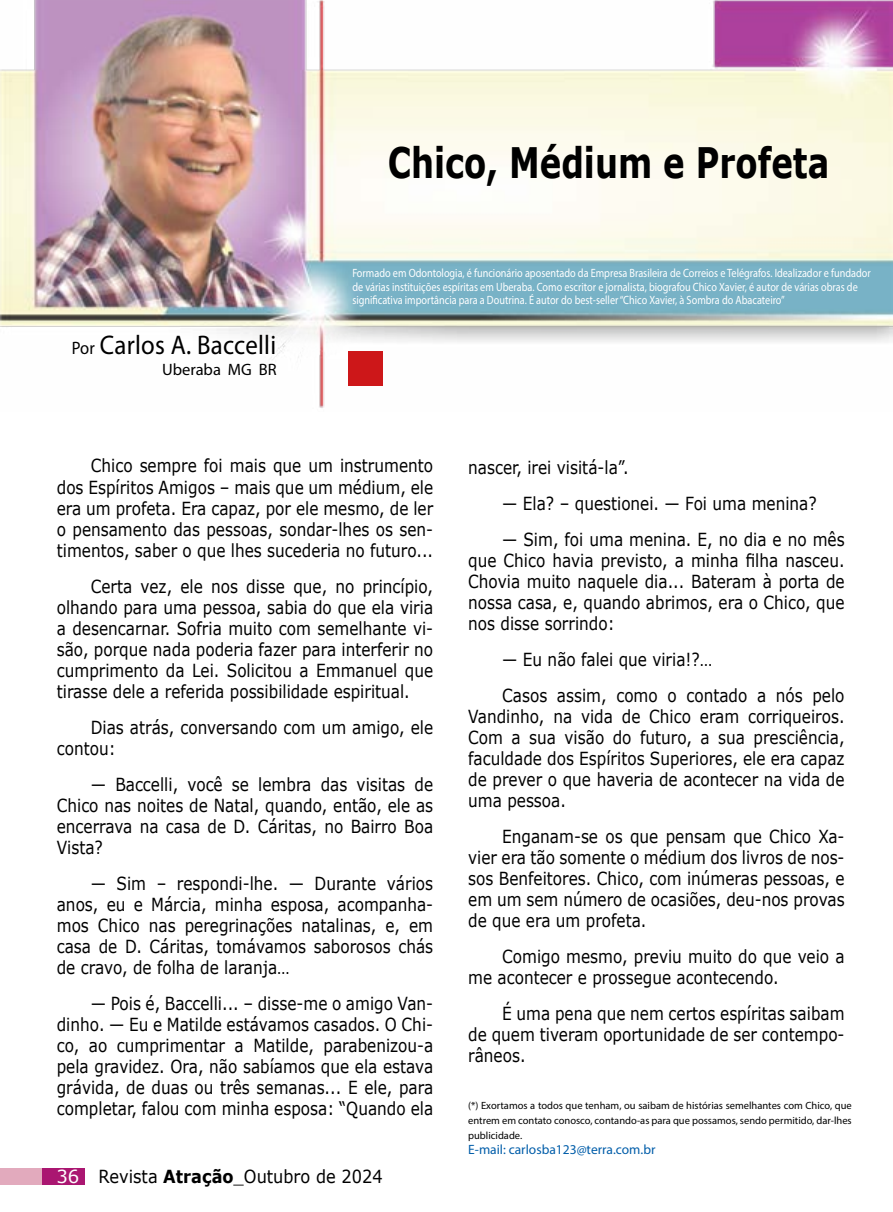
<style>
.page{position:relative;width:893px;height:1212px;background:#fff}
.page>*{position:absolute;margin:0;border:0;box-sizing:border-box;transform-origin:0 0}
.t1{font:700 42px "Verdana";color:#000;scale:.77 1}
.t2{font:27px "Myriad Pro";letter-spacing:.01em;color:#000;scale:.92 1}
.t3{font:18px/21px "Verdana";color:#000;text-align:justify;scale:.85 1}
.t4{font:18px "Verdana";color:#000;scale:.9 1}
.t5{font:16.5px "Myriad Pro";color:#000}
.t6{font:13.5px "Myriad Pro";color:#005da9}
.t7{font:12px/13.5px "Myriad Pro";color:#fff;scale:.85 1}
.t8{font:10.5px/15px "Myriad Pro";color:#000;text-align:justify}
.s1{font-size:18px}
.s2{color:#fff}
.s3{font-weight:700}
</style>
<div class="page">
<div style="left:0;top:1168px;width:43px;height:17px;background:#e2aabd"></div>
<div style="left:43px;top:1168px;width:42px;height:17px;background:#aa1671"></div>
<img style="left:0;top:0;width:893px;height:408px">
<div style="left:348px;top:351px;width:34px;height:34px;background:#cd1719"></div>
<h1 class="t1" style="left:388px;top:133px;width:575px">Chico, Médium e Profeta</h1>
<h2 class="t2" style="left:72px;top:328px;width:224px"><span class="s1">Por</span> Carlos A. Baccelli</h2>
<p class="t5" style="left:162px;top:359px;width:116px">Uberaba MG BR</p>
<p class="t7" style="left:352px;top:266px;width:611px">Formado em Odontologia, é funcionário aposentado da Empresa Brasileira de Correios e Telégrafos. Idealizador e fundador de várias instituições espíritas em Uberaba. Como escritor e jornalista, biografou Chico Xavier, é autor de várias obras de significativa importância para a Doutrina. É autor do best-seller “Chico Xavier, à Sombra do Abacateiro”</p>
<p class="t3" style="left:57px;top:455px;width:444px;text-indent:34px">Chico sempre foi mais que um instrumento dos Espíritos Amigos – mais que um médium, ele era um profeta. Era capaz, por ele mesmo, de ler o pensamento das pessoas, sondar-lhes os sen&shy;timentos, saber o que lhes sucederia no futuro...</p>
<p class="t3" style="left:57px;top:575px;width:444px;text-indent:34px">Certa vez, ele nos disse que, no princípio, olhando para uma pessoa, sabia do que ela viria a desencarnar. Sofria muito com semelhante vi&shy;são, porque nada poderia fazer para interferir no cumprimento da Lei. Solicitou a Emmanuel que tirasse dele a referida possibilidade espiritual.</p>
<p class="t3" style="left:57px;top:716px;width:444px;text-indent:34px">Dias atrás, conversando com um amigo, ele contou:</p>
<p class="t3" style="left:57px;top:773px;width:444px;text-indent:34px">— Baccelli, você se lembra das visitas de Chico nas noites de Natal, quando, então, ele as encerrava na casa de D. Cáritas, no Bairro Boa Vista?</p>
<p class="t3" style="left:57px;top:872px;width:444px;text-indent:34px">— Sim – respondi-lhe. — Durante vários anos, eu e Márcia, minha esposa, acompanha&shy;mos Chico nas peregrinações natalinas, e, em casa de D. Cáritas, tomávamos saborosos chás de cravo, de folha de laranja…</p>
<p class="t3" style="left:57px;top:992px;width:444px;text-indent:34px">— Pois é, Baccelli... – disse-me o amigo Van&shy;dinho. — Eu e Matilde estávamos casados. O Chi&shy;co, ao cumprimentar a Matilde, parabenizou-a pela gravidez. Ora, não sabíamos que ela estava grávida, de duas ou três semanas... E ele, para completar, falou com minha esposa: “Quando ela</p>
<p class="t4" style="left:56px;top:1164px;width:364px"><span class="s2">36</span> Revista <span class="s3">Atração</span>_Outubro de 2024</p>
<p class="t3" style="left:468px;top:456px;width:191px">nascer, irei visitá-la”.</p>
<p class="t3" style="left:502px;top:492px;width:372px">— Ela? – questionei. — Foi uma menina?</p>
<p class="t3" style="left:468px;top:528px;width:444px;text-indent:34px">— Sim, foi uma menina. E, no dia e no mês que Chico havia previsto, a minha filha nasceu.<br>Chovia muito naquele dia... Bateram à porta de nossa casa, e, quando abrimos, era o Chico, que nos disse sorrindo:</p>
<p class="t3" style="left:502px;top:641px;width:404px;line-height:36px">— Eu não falei que viria!?…<br>Casos assim, como o contado a nós pelo</p>
<p class="t3" style="left:468px;top:705px;width:444px">Vandinho, na vida de Chico eram corriqueiros.<br>Com a sua visão do futuro, a sua presciência, faculdade dos Espíritos Superiores, ele era capaz de prever o que haveria de acontecer na vida de uma pessoa.</p>
<p class="t3" style="left:468px;top:825px;width:444px;text-indent:34px">Enganam-se os que pensam que Chico Xa&shy;vier era tão somente o médium dos livros de nos&shy;sos Benfeitores. Chico, com inúmeras pessoas, e em um sem número de ocasiões, deu-nos provas de que era um profeta.</p>
<p class="t3" style="left:468px;top:945px;width:444px;text-indent:34px">Comigo mesmo, previu muito do que veio a me acontecer e prossegue acontecendo.</p>
<p class="t3" style="left:468px;top:1002px;width:444px;text-indent:34px">É uma pena que nem certos espíritas saibam de quem tiveram oportunidade de ser contempo&shy;râneos.</p>
<p class="t8" style="left:468px;top:1098px;width:385px">(*) Exortamos a todos que tenham, ou saibam de histórias semelhantes com Chico, que entrem em contato conosco, contando-as para que possamos, sendo permitido, dar-lhes publicidade.</p>
<p class="t6" style="left:468px;top:1141px;width:189px">E-mail: carlosba123@terra.com.br</p>
</div>
